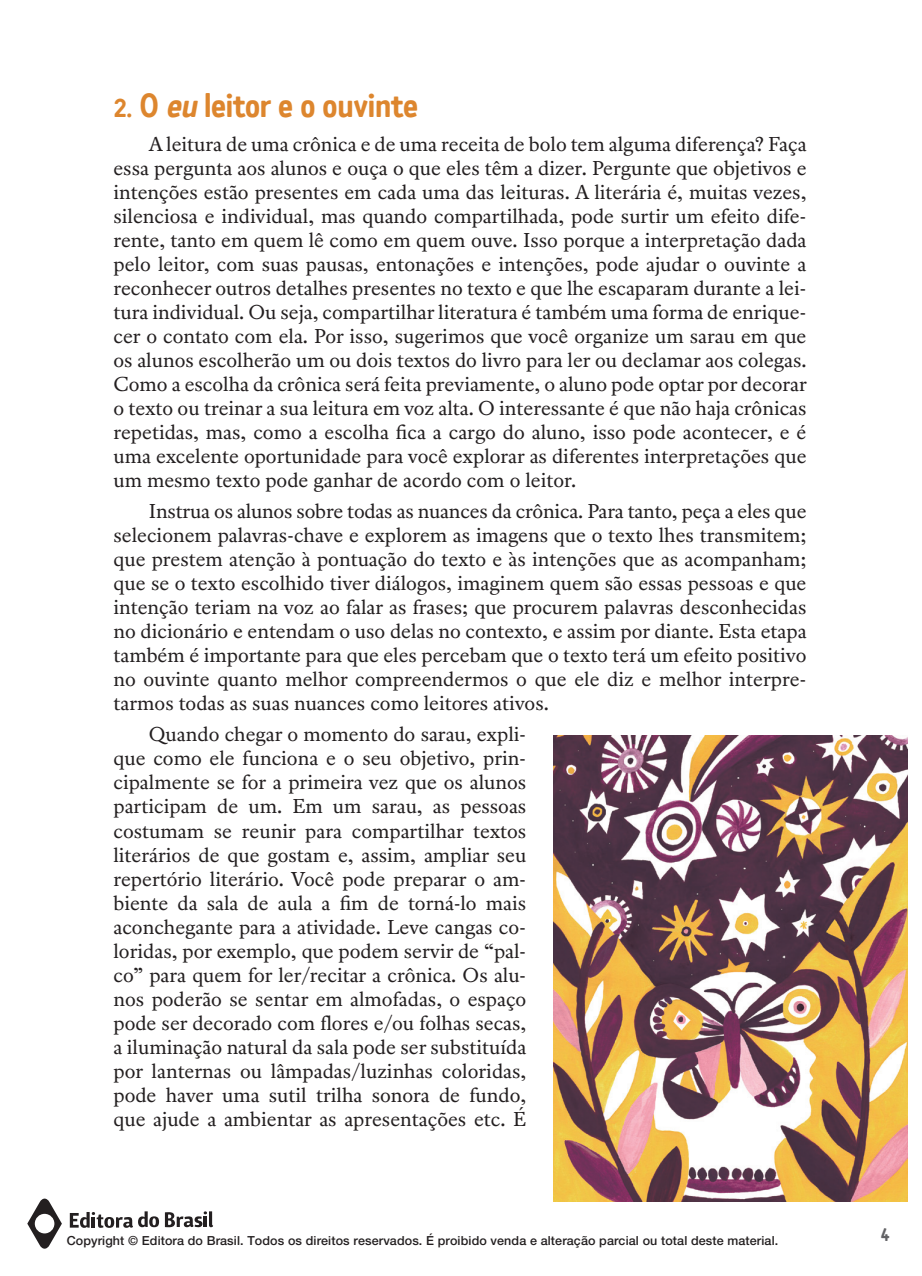
<style>
.page{position:relative;width:922px;height:1276px;background:#fff}
.page>*{position:absolute;margin:0;border:0;box-sizing:border-box;transform-origin:0 0}
.t1{font:700 32.5px "Katarine";letter-spacing:-.03em;color:#dd862e}
.t2{font:20px/24px "Register";color:#231f20;text-align:justify}
.t3{font:700 17.5px "Katarine";color:#636366}
.t4{font:12.5px "Helvetica Neue LT 65 Md";letter-spacing:.01em;color:#231f20}
.s1{font-size:25px}
.s2{font-style:italic}
</style>
<div class="page">
<svg style="left:27px;top:1198px;width:35px;height:50px"></svg>
<svg style="left:70px;top:1211px;width:89px;height:16px"></svg>
<svg style="left:165px;top:1211px;width:48px;height:16px"></svg>
<img style="left:553px;top:735px;width:354px;height:466px">
<p class="t1" style="left:113px;top:85px;width:306px"><span class="s1">2.</span> O <span class="s2">eu</span> leitor e o ouvinte</p>
<p class="t2" style="left:113px;top:132px;width:695px;text-indent:35px">A leitura de uma crônica e de uma receita de bolo tem alguma diferença? Faça essa pergunta aos alunos e ouça o que eles têm a dizer. Pergunte que objetivos e intenções estão presentes em cada uma das leituras. A literária é, muitas vezes, silenciosa e individual, mas quando compartilhada, pode surtir um efeito dife&shy;rente, tanto em quem lê como em quem ouve. Isso porque a interpretação dada pelo leitor, com suas pausas, entonações e intenções, pode ajudar o ouvinte a reconhecer outros detalhes presentes no texto e que lhe escaparam durante a lei&shy;tura individual. Ou seja, compartilhar literatura é também uma forma de enrique&shy;cer o contato com ela. Por isso, sugerimos que você organize um sarau em que os alunos escolherão um ou dois textos do livro para ler ou declamar aos colegas.<br>Como a escolha da crônica será feita previamente, o aluno pode optar por decorar o texto ou treinar a sua leitura em voz alta. O interessante é que não haja crônicas repetidas, mas, como a escolha fica a cargo do aluno, isso pode acontecer, e é uma excelente oportunidade para você explorar as diferentes interpretações que um mesmo texto pode ganhar de acordo com o leitor.</p>
<p class="t2" style="left:113px;top:499px;width:694px;text-indent:35px">Instrua os alunos sobre todas as nuances da crônica. Para tanto, peça a eles que selecionem palavras-chave e explorem as imagens que o texto lhes transmitem; que prestem atenção à pontuação do texto e às intenções que as acompanham; que se o texto escolhido tiver diálogos, imaginem quem são essas pessoas e que intenção teriam na voz ao falar as frases; que procurem palavras desconhecidas no dicionário e entendam o uso delas no contexto, e assim por diante. Esta etapa também é importante para que eles percebam que o texto terá um efeito positivo no ouvinte quanto melhor compreendermos o que ele diz e melhor interpre&shy;tarmos todas as suas nuances como leitores ativos.</p>
<p class="t2" style="left:113px;top:722px;width:414px;text-indent:35px">Quando chegar o momento do sarau, expli&shy;que como ele funciona e o seu objetivo, prin&shy;cipalmente se for a primeira vez que os alunos participam de um. Em um sarau, as pessoas costumam se reunir para compartilhar textos literários de que gostam e, assim, ampliar seu repertório literário. Você pode preparar o am&shy;biente da sala de aula a fim de torná-lo mais aconchegante para a atividade. Leve cangas co&shy;loridas, por exemplo, que podem servir de “pal&shy;co” para quem for ler/recitar a crônica. Os alu&shy;nos poderão se sentar em almofadas, o espaço pode ser decorado com flores e/ou folhas secas, a iluminação natural da sala pode ser substituída por lanternas ou lâmpadas/luzinhas coloridas, pode haver uma sutil trilha sonora de fundo, que ajude a ambientar as apresentações etc. É</p>
<p class="t4" style="left:67px;top:1233px;width:713px">Copyright © Editora do Brasil. Todos os direitos reservados. É proibido venda e alteração parcial ou total deste material.</p>
<p class="t3" style="left:880px;top:1224px;width:11px">4</p>
</div>
